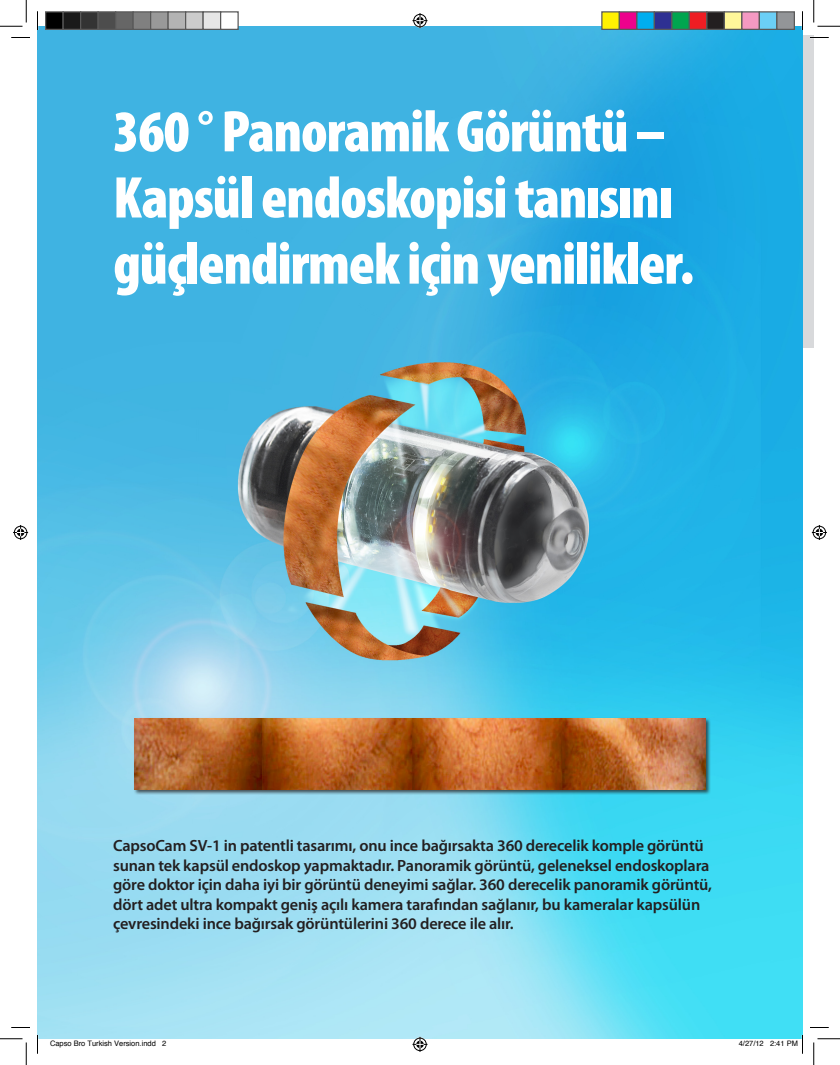
<style>
.page{position:relative;width:840px;height:1065px;background:#fff}
.page>*{position:absolute;margin:0;border:0;box-sizing:border-box;transform-origin:0 0}
.t1{font:900 condensed 59.38px/66.1px "Myriad Pro";letter-spacing:-.02em;color:#fff}
.Main_Body_copy_Black{font:600 16.25px/19.5px "Myriad Pro";letter-spacing:-.01em;color:#231f20}
.t2{font:7.5px "Helvetica";color:#000}
</style>
<div class="page">
<div style="left:802px;top:36px;width:12px;height:312px;background:#d8d9db"></div>
<img style="left:38px;top:26px;width:764px;height:1013px">
<div style="left:133px;top:718px;width:578px;height:77px;background:#231f20;opacity:.75"></div>
<img style="left:135px;top:719px;width:570px;height:71px">
<svg style="left:11px;top:37px;width:19px;height:1px"></svg>
<svg style="left:810px;top:37px;width:19px;height:1px"></svg>
<svg style="left:11px;top:1027px;width:19px;height:1px"></svg>
<svg style="left:810px;top:1027px;width:19px;height:1px"></svg>
<svg style="left:37px;top:11px;width:1px;height:19px"></svg>
<svg style="left:37px;top:1035px;width:1px;height:19px"></svg>
<svg style="left:802px;top:11px;width:1px;height:19px"></svg>
<svg style="left:0;top:0;width:27px;height:27px"></svg>
<svg style="left:0;top:1039px;width:27px;height:26px"></svg>
<svg style="left:814px;top:0;width:26px;height:27px"></svg>
<svg style="left:814px;top:1039px;width:26px;height:26px"></svg>
<svg style="left:412px;top:13px;width:16px;height:15px"></svg>
<svg style="left:412px;top:1037px;width:16px;height:15px"></svg>
<svg style="left:13px;top:525px;width:15px;height:15px"></svg>
<svg style="left:812px;top:525px;width:15px;height:15px"></svg>
<div style="left:46px;top:12px;width:17px;height:17px;background:#000"></div>
<div style="left:45px;top:11px;width:19px;height:19px;border:1px solid #595959"></div>
<div style="left:63px;top:12px;width:18px;height:17px;background:#1a1a1a"></div>
<div style="left:62px;top:11px;width:19px;height:19px;border:1px solid #595959"></div>
<div style="left:81px;top:12px;width:17px;height:17px;background:#333"></div>
<div style="left:80px;top:11px;width:19px;height:19px;border:1px solid #595959"></div>
<div style="left:98px;top:12px;width:18px;height:17px;background:#4d4d4d"></div>
<div style="left:98px;top:11px;width:18px;height:19px;border:1px solid #595959"></div>
<div style="left:116px;top:12px;width:17px;height:17px;background:#666"></div>
<div style="left:115px;top:11px;width:19px;height:19px;border:1px solid #595959"></div>
<div style="left:133px;top:12px;width:18px;height:17px;background:#808080"></div>
<div style="left:132px;top:11px;width:19px;height:19px;border:1px solid #595959"></div>
<div style="left:151px;top:12px;width:17px;height:17px;background:#999"></div>
<div style="left:150px;top:11px;width:19px;height:19px;border:1px solid #595959"></div>
<div style="left:168px;top:12px;width:18px;height:17px;background:#b3b3b3"></div>
<div style="left:168px;top:11px;width:18px;height:19px;border:1px solid #595959"></div>
<div style="left:186px;top:12px;width:17px;height:17px;background:#ccc"></div>
<div style="left:185px;top:11px;width:19px;height:19px;border:1px solid #595959"></div>
<div style="left:203px;top:12px;width:18px;height:17px;background:#e6e6e6"></div>
<div style="left:202px;top:11px;width:19px;height:19px;border:1px solid #595959"></div>
<div style="left:221px;top:12px;width:17px;height:17px;background:#fff"></div>
<div style="left:220px;top:11px;width:19px;height:19px;border:1px solid #595959"></div>
<div style="left:602px;top:12px;width:17px;height:17px;background:#fff101"></div>
<div style="left:601px;top:11px;width:19px;height:19px;border:1px solid #595959"></div>
<div style="left:619px;top:12px;width:18px;height:17px;background:#ed028c"></div>
<div style="left:619px;top:11px;width:19px;height:19px;border:1px solid #595959"></div>
<div style="left:637px;top:12px;width:17px;height:17px;background:#00aeef"></div>
<div style="left:636px;top:11px;width:19px;height:19px;border:1px solid #595959"></div>
<div style="left:654px;top:12px;width:18px;height:17px;background:#2e3092"></div>
<div style="left:654px;top:11px;width:18px;height:19px;border:1px solid #595959"></div>
<div style="left:672px;top:12px;width:17px;height:17px;background:#00a54f"></div>
<div style="left:671px;top:11px;width:19px;height:19px;border:1px solid #595959"></div>
<div style="left:689px;top:12px;width:18px;height:17px;background:#ee1d23"></div>
<div style="left:689px;top:11px;width:19px;height:19px;border:1px solid #595959"></div>
<div style="left:707px;top:12px;width:17px;height:17px;background:#231f20"></div>
<div style="left:706px;top:11px;width:19px;height:19px;border:1px solid #595959"></div>
<div style="left:724px;top:12px;width:18px;height:17px;background:#fff79a"></div>
<div style="left:724px;top:11px;width:18px;height:19px;border:1px solid #595959"></div>
<div style="left:742px;top:12px;width:17px;height:17px;background:#f499c2"></div>
<div style="left:741px;top:11px;width:19px;height:19px;border:1px solid #595959"></div>
<div style="left:759px;top:12px;width:18px;height:17px;background:#6bcff6"></div>
<div style="left:759px;top:11px;width:19px;height:19px;border:1px solid #595959"></div>
<div style="left:777px;top:12px;width:17px;height:17px;background:#939598"></div>
<div style="left:776px;top:11px;width:19px;height:19px;border:1px solid #595959"></div>
<svg style="left:770px;top:1035px;width:33px;height:19px"></svg>
<p class="t1" style="left:113px;top:97px;width:554px">360 ° Panoramik Görüntü –</p>
<p class="t1" style="left:113px;top:163px;width:583px">Kapsül endoskopisi tanısını güçlendirmek için yenilikler.</p>
<p class="Main_Body_copy_Black" style="left:113px;top:835px;width:601px">CapsoCam SV-1 in patentli tasarımı, onu ince bağırsakta 360 derecelik komple görüntü sunan tek kapsül endoskop yapmaktadır. Panoramik görüntü, geleneksel endoskoplara göre doktor için daha iyi bir görüntü deneyimi sağlar. 360 derecelik panoramik görüntü, dört adet ultra kompakt geniş açılı kamera tarafından sağlanır, bu kameralar kapsülün çevresindeki ince bağırsak görüntülerini 360 derece ile alır.</p>
<p class="t2" style="left:50px;top:1038px;width:118px">Capso Bro Turkish Version.indd 2</p>
<p class="t2" style="left:739px;top:1038px;width:61px">4/27/12 2:41 PM</p>
</div>
